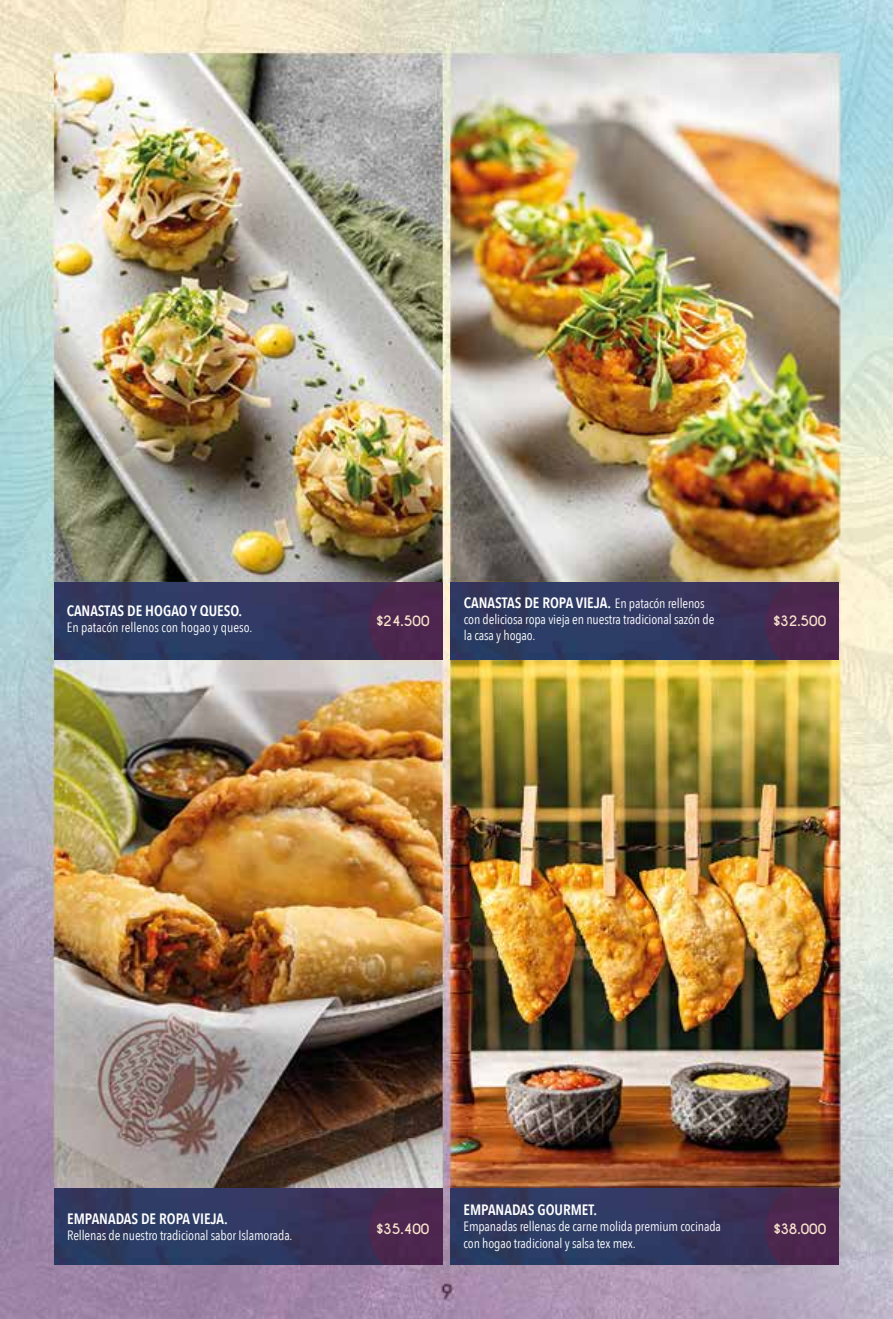
<style>
.page{position:relative;width:893px;height:1319px;background:#fff}
.page>*{position:absolute;margin:0;border:0;box-sizing:border-box;transform-origin:0 0}
.t1{font:600 15px "Avenir Next Condensed";color:#fff}
.t2{font:13.5px/16.2px "Avenir Next Condensed";letter-spacing:-.01em;color:#fff}
.t3{font:700 13.5px "Caviar Dreams";color:#fce6ce}
.s1{font-weight:400;font-size:13.5px}
</style>
<div class="page">
<img style="left:0;top:0;width:892px;height:1318px">
<img style="left:54px;top:583px;width:315px;height:76px">
<svg style="left:369px;top:583px;width:73px;height:76px;background:#4a274e"></svg>
<img style="left:451px;top:582px;width:314px;height:77px">
<svg style="left:765px;top:582px;width:74px;height:77px;background:#4a274e"></svg>
<img style="left:54px;top:1188px;width:315px;height:76px">
<svg style="left:369px;top:1188px;width:73px;height:76px;background:#4a274e"></svg>
<img style="left:451px;top:1188px;width:314px;height:76px">
<svg style="left:765px;top:1188px;width:74px;height:76px;background:#4a274e"></svg>
<p class="t1" style="left:67px;top:597px;width:177px">CANASTAS DE HOGAO Y QUESO.</p>
<p class="t2" style="left:67px;top:618px;width:187px">En patacón rellenos con hogao y queso.</p>
<p class="t1" style="left:464px;top:589px;width:242px">CANASTAS DE ROPA VIEJA. <span class="s1">En patacón rellenos</span></p>
<p class="t2" style="left:464px;top:610px;width:252px">con deliciosa ropa vieja en nuestra tradicional sazón de la casa y hogao.</p>
<p class="t3" style="left:377px;top:612px;width:54px">$24.500</p>
<p class="t3" style="left:774px;top:613px;width:54px">$32.500</p>
<p class="t1" style="left:67px;top:1205px;width:162px">EMPANADAS DE ROPA VIEJA.</p>
<p class="t2" style="left:67px;top:1226px;width:227px">Rellenas de nuestro tradicional sabor Islamorada.</p>
<p class="t1" style="left:463px;top:1196px;width:135px">EMPANADAS GOURMET.</p>
<p class="t2" style="left:463px;top:1217px;width:259px">Empanadas rellenas de carne molida premium cocinada con hogao tradicional y salsa tex mex.</p>
<p class="t3" style="left:377px;top:1220px;width:54px">$35.400</p>
<p class="t3" style="left:774px;top:1220px;width:54px">$38.000</p>
</div>
